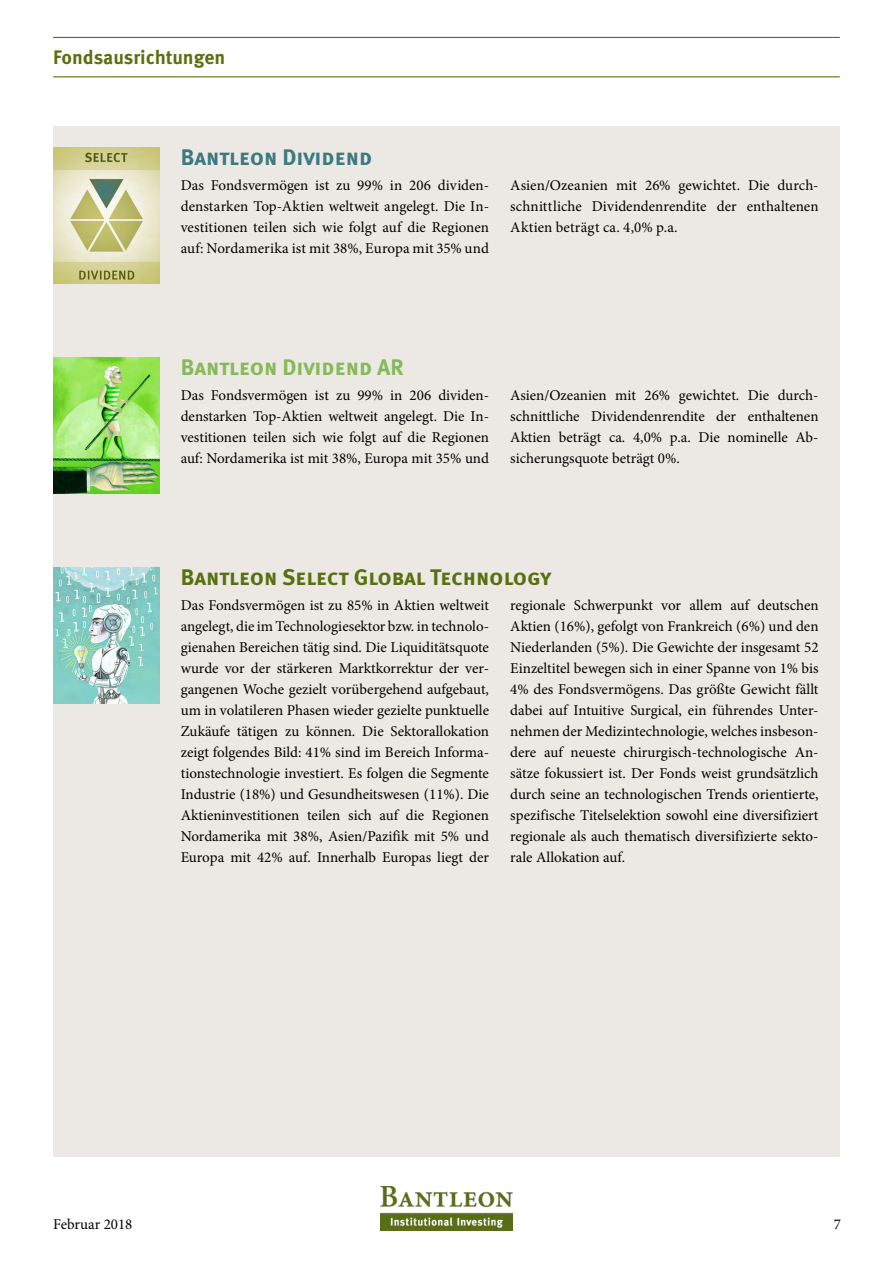
<style>
.page{position:relative;width:893px;height:1263px;background:#fff}
.page>*{position:absolute;margin:0;border:0;box-sizing:border-box;transform-origin:0 0}
.t1{font:700 22.5px "Meta OT";letter-spacing:-.005em;color:#5a7010}
.t2{font:700 22.5px "Meta OT";color:#86b959}
.t3{font:700 22.5px "Meta OT";color:#3c7980}
.t4{font:700 19.5px "Meta OT";letter-spacing:-.005em;color:#5a7010}
.t5{font:15px/21px "Minion Pro";color:#000;text-align:justify}
</style>
<div class="page">
<div style="left:53px;top:127px;width:787px;height:1030px;background:#ece9e4"></div>
<hr style="left:53px;top:37px;width:787px;height:1px;background:#5a7010">
<hr style="left:53px;top:76px;width:787px;height:1px;background:#5a7010">
<img style="left:380px;top:1186px;width:133px;height:44px">
<img style="left:53px;top:148px;width:106px;height:136px">
<img style="left:53px;top:358px;width:106px;height:136px">
<img style="left:53px;top:568px;width:106px;height:136px">
<h2 class="t4" style="left:53px;top:44px;width:174px">Fondsausrichtungen</h2>
<h1 class="t3" style="left:181px;top:142px;width:193px">Bantleon Dividend</h1>
<p class="t5" style="left:181px;top:174px;width:310px">Das Fondsvermögen ist zu 99% in 206 dividen&shy;denstarken Top-Aktien weltweit angelegt. Die In&shy;vestitionen teilen sich wie folgt auf die Regionen auf: Nordamerika ist mit 38%, Europa mit 35% und</p>
<p class="t5" style="left:510px;top:174px;width:310px">Asien/Ozeanien mit 26% gewichtet. Die durch&shy;schnittliche Dividendenrendite der enthaltenen Aktien beträgt ca. 4,0% p.a.</p>
<h1 class="t2" style="left:181px;top:353px;width:225px">Bantleon Dividend AR</h1>
<p class="t5" style="left:181px;top:384px;width:310px">Das Fondsvermögen ist zu 99% in 206 dividen&shy;denstarken Top-Aktien weltweit angelegt. Die In&shy;vestitionen teilen sich wie folgt auf die Regionen auf: Nordamerika ist mit 38%, Europa mit 35% und</p>
<p class="t5" style="left:510px;top:384px;width:310px">Asien/Ozeanien mit 26% gewichtet. Die durch&shy;schnittliche Dividendenrendite der enthaltenen Aktien beträgt ca. 4,0% p.a. Die nominelle Ab&shy;sicherungsquote beträgt 0%.</p>
<h1 class="t1" style="left:181px;top:562px;width:372px">Bantleon Select Global Technology</h1>
<p class="t5" style="left:181px;top:594px;width:310px">Das Fondsvermögen ist zu 85% in Aktien weltweit angelegt, die im Technologiesektor bzw. in technolo&shy;gienahen Bereichen tätig sind. Die Liquiditätsquote wurde vor der stärkeren Marktkorrektur der ver&shy;gangenen Woche gezielt vorübergehend aufgebaut, um in volatileren Phasen wieder gezielte punktuelle Zukäufe tätigen zu können. Die Sektorallokation zeigt folgendes Bild: 41% sind im Bereich Informa&shy;tionstechnologie investiert. Es folgen die Segmente Industrie (18%) und Gesundheitswesen (11%). Die Aktieninvestitionen teilen sich auf die Regionen Nordamerika mit 38%, Asien/Pazifik mit 5% und Europa mit 42% auf. Innerhalb Europas liegt der</p>
<p class="t5" style="left:510px;top:594px;width:310px">regionale Schwerpunkt vor allem auf deutschen Aktien (16%), gefolgt von Frankreich (6%) und den Niederlanden (5%). Die Gewichte der insgesamt 52<br>Einzeltitel bewegen sich in einer Spanne von 1% bis 4% des Fondsvermögens. Das größte Gewicht fällt dabei auf Intuitive Surgical, ein führendes Unter&shy;nehmen der Medizintechnologie, welches insbeson&shy;dere auf neueste chirurgisch-technologische An&shy;sätze fokussiert ist. Der Fonds weist grundsätzlich durch seine an technologischen Trends orientierte, spezifische Titelselektion sowohl eine diversifiziert regionale als auch thematisch diversifizierte sekto&shy;rale Allokation auf.</p>
<p class="t5" style="left:53px;top:1214px;width:81px">Februar 2018</p>
<p class="t5" style="left:834px;top:1214px;width:9px">7</p>
</div>
